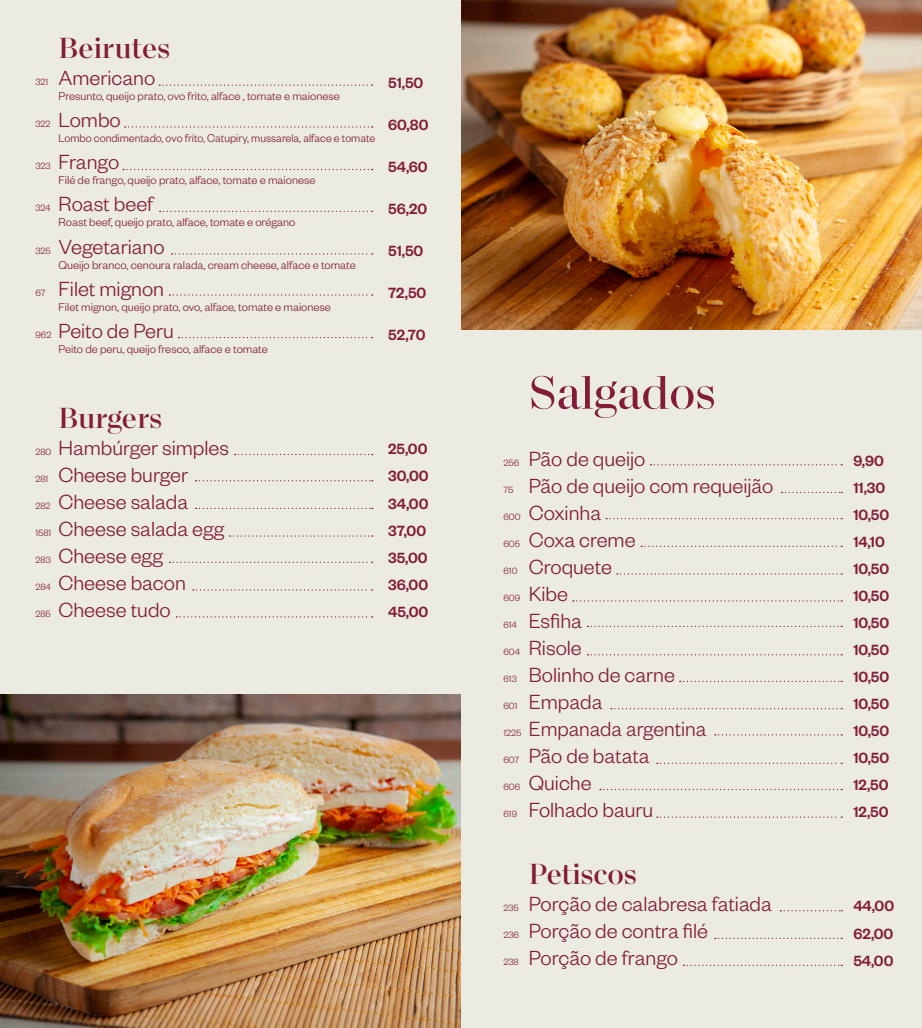
<style>
.page{position:relative;width:922px;height:1028px;background:#fff}
.page>*{position:absolute;margin:0;border:0;box-sizing:border-box;transform-origin:0 0}
.t1{font:50px "Macklin Display";letter-spacing:-.005em;color:#831c39}
.t2{font:500 31.25px "Macklin Display";color:#831c39}
.t3{font:300 22.5px/27px "Founders Grotesk";color:#831c39}
.t4{font:500 16.25px/27px "Founders Grotesk";color:#831c39}
.t5{font:300 12.5px "Founders Grotesk";color:#831c39}
.t6{font:300 12.5px "Founders Grotesk";color:#831c39;scale:.96 1}
.t7{font:300 10px "Founders Grotesk";color:#831c39}
</style>
<div class="page">
<div style="left:0;top:0;width:921px;height:1028px;background:#ebebe1"></div>
<img style="left:0;top:694px;width:461px;height:334px">
<svg style="left:159px;top:84px;width:213px;height:2px"></svg>
<svg style="left:125px;top:126px;width:247px;height:2px"></svg>
<svg style="left:123px;top:169px;width:249px;height:1px"></svg>
<svg style="left:160px;top:211px;width:212px;height:1px"></svg>
<svg style="left:172px;top:253px;width:200px;height:1px"></svg>
<svg style="left:169px;top:294px;width:203px;height:2px"></svg>
<svg style="left:178px;top:337px;width:194px;height:1px"></svg>
<svg style="left:234px;top:454px;width:138px;height:1px"></svg>
<svg style="left:196px;top:480px;width:176px;height:1px"></svg>
<svg style="left:196px;top:508px;width:176px;height:1px"></svg>
<svg style="left:230px;top:535px;width:142px;height:1px"></svg>
<svg style="left:169px;top:561px;width:203px;height:2px"></svg>
<svg style="left:193px;top:589px;width:179px;height:1px"></svg>
<svg style="left:176px;top:616px;width:196px;height:1px"></svg>
<img style="left:461px;top:0;width:460px;height:330px">
<svg style="left:650px;top:464px;width:192px;height:1px"></svg>
<svg style="left:781px;top:492px;width:61px;height:1px"></svg>
<svg style="left:606px;top:518px;width:236px;height:1px"></svg>
<svg style="left:641px;top:545px;width:201px;height:2px"></svg>
<svg style="left:616px;top:573px;width:226px;height:1px"></svg>
<svg style="left:587px;top:626px;width:255px;height:1px"></svg>
<svg style="left:587px;top:654px;width:255px;height:1px"></svg>
<svg style="left:679px;top:680px;width:163px;height:2px"></svg>
<svg style="left:611px;top:708px;width:231px;height:1px"></svg>
<svg style="left:714px;top:734px;width:128px;height:1px"></svg>
<svg style="left:656px;top:762px;width:186px;height:2px"></svg>
<svg style="left:599px;top:789px;width:243px;height:1px"></svg>
<svg style="left:656px;top:816px;width:186px;height:1px"></svg>
<svg style="left:780px;top:910px;width:62px;height:1px"></svg>
<svg style="left:714px;top:937px;width:128px;height:2px"></svg>
<svg style="left:683px;top:964px;width:159px;height:2px"></svg>
<svg style="left:572px;top:600px;width:270px;height:1px"></svg>
<h2 class="t2" style="left:58px;top:30px;width:113px">Beirutes</h2>
<p class="t3" style="left:58px;top:64px;width:98px">Americano</p>
<p class="t5" style="left:58px;top:89px;width:283px">Presunto, queijo prato, ovo frito, alface , tomate e maionese</p>
<p class="t3" style="left:58px;top:106px;width:64px">Lombo</p>
<p class="t6" style="left:58px;top:131px;width:331px">Lombo condimentado, ovo frito, Catupiry, mussarela, alface e tomate</p>
<p class="t3" style="left:58px;top:148px;width:62px">Frango</p>
<p class="t5" style="left:58px;top:173px;width:258px">Filé de frango, queijo prato, alface, tomate e maionese</p>
<p class="t3" style="left:58px;top:190px;width:96px">Roast beef</p>
<p class="t5" style="left:58px;top:215px;width:238px">Roast beef, queijo prato, alface, tomate e orégano</p>
<p class="t3" style="left:58px;top:232px;width:108px">Vegetariano</p>
<p class="t5" style="left:58px;top:257px;width:299px">Queijo branco, cenoura ralada, cream cheese, alface e tomate</p>
<p class="t3" style="left:58px;top:274px;width:107px">Filet mignon</p>
<p class="t5" style="left:58px;top:299px;width:274px">Filet mignon, queijo prato, ovo, alface, tomate e maionese</p>
<p class="t3" style="left:58px;top:316px;width:117px">Peito de Peru</p>
<p class="t5" style="left:58px;top:341px;width:211px">Peito de peru, queijo fresco, alface e tomate</p>
<p class="t7" style="left:35px;top:76px;width:14px">321</p>
<p class="t7" style="left:35px;top:118px;width:17px">322</p>
<p class="t7" style="left:35px;top:160px;width:17px">323</p>
<p class="t7" style="left:35px;top:202px;width:17px">324</p>
<p class="t7" style="left:35px;top:244px;width:17px">325</p>
<p class="t7" style="left:35px;top:286px;width:12px">67</p>
<p class="t7" style="left:35px;top:328px;width:17px">962</p>
<p class="t7" style="left:35px;top:445px;width:17px">280</p>
<p class="t7" style="left:35px;top:472px;width:14px">281</p>
<p class="t7" style="left:35px;top:499px;width:17px">282</p>
<p class="t7" style="left:35px;top:526px;width:17px">1581</p>
<p class="t7" style="left:35px;top:553px;width:17px">283</p>
<p class="t7" style="left:35px;top:580px;width:17px">284</p>
<p class="t7" style="left:35px;top:607px;width:17px">285</p>
<h2 class="t2" style="left:58px;top:399px;width:105px">Burgers</h2>
<p class="t3" style="left:58px;top:433px;width:172px">Hambúrger simples<br>Cheese burger<br>Cheese salada<br>Cheese salada egg<br>Cheese egg<br>Cheese bacon<br>Cheese tudo</p>
<p class="t4" style="left:388px;top:69px;width:37px">51,50</p>
<p class="t4" style="left:388px;top:111px;width:42px">60,80</p>
<p class="t4" style="left:388px;top:153px;width:41px">54,60</p>
<p class="t4" style="left:388px;top:195px;width:40px">56,20</p>
<p class="t4" style="left:388px;top:237px;width:37px">51,50</p>
<p class="t4" style="left:388px;top:279px;width:40px">72,50</p>
<p class="t4" style="left:388px;top:321px;width:39px">52,70</p>
<h1 class="t1" style="left:528px;top:364px;width:188px">Salgados</h1>
<p class="t3" style="left:528px;top:444px;width:246px">Pão de queijo<br>Pão de queijo com requeijão<br>Coxinha<br>Coxa creme<br>Croquete<br>Kibe<br>Esfiha<br>Risole<br>Bolinho de carne<br>Empada<br>Empanada argentina<br>Pão de batata<br>Quiche<br>Folhado bauru</p>
<p class="t4" style="left:388px;top:435px;width:42px">25,00<br>30,00<br>34,00<br>37,00<br>35,00<br>36,00<br>45,00</p>
<p class="t4" style="left:853px;top:446px;width:37px">9,90<br>11,30<br>10,50<br>14,10<br>10,50<br>10,50<br>10,50<br>10,50<br>10,50<br>10,50<br>10,50<br>10,50<br>12,50<br>12,50</p>
<p class="t7" style="left:503px;top:456px;width:17px">256</p>
<p class="t7" style="left:503px;top:483px;width:11px">75</p>
<p class="t7" style="left:503px;top:510px;width:19px">600</p>
<p class="t7" style="left:503px;top:537px;width:18px">605</p>
<p class="t7" style="left:503px;top:564px;width:15px">610</p>
<p class="t7" style="left:503px;top:591px;width:18px">609</p>
<p class="t7" style="left:503px;top:618px;width:15px">614</p>
<p class="t7" style="left:503px;top:645px;width:18px">604</p>
<p class="t7" style="left:503px;top:672px;width:15px">613</p>
<p class="t7" style="left:503px;top:699px;width:15px">601</p>
<p class="t7" style="left:503px;top:726px;width:19px">1225</p>
<p class="t7" style="left:503px;top:753px;width:17px">607</p>
<p class="t7" style="left:503px;top:780px;width:18px">606</p>
<p class="t7" style="left:503px;top:807px;width:15px">619</p>
<p class="t7" style="left:503px;top:902px;width:17px">235</p>
<p class="t7" style="left:503px;top:929px;width:17px">236</p>
<p class="t7" style="left:503px;top:956px;width:17px">238</p>
<h2 class="t2" style="left:528px;top:856px;width:110px">Petiscos</h2>
<p class="t3" style="left:528px;top:889px;width:245px">Porção de calabresa fatiada<br>Porção de contra filé<br>Porção de frango</p>
<p class="t4" style="left:853px;top:892px;width:42px;text-align:justify">44,00<br>62,00<br>54,00</p>
</div>
